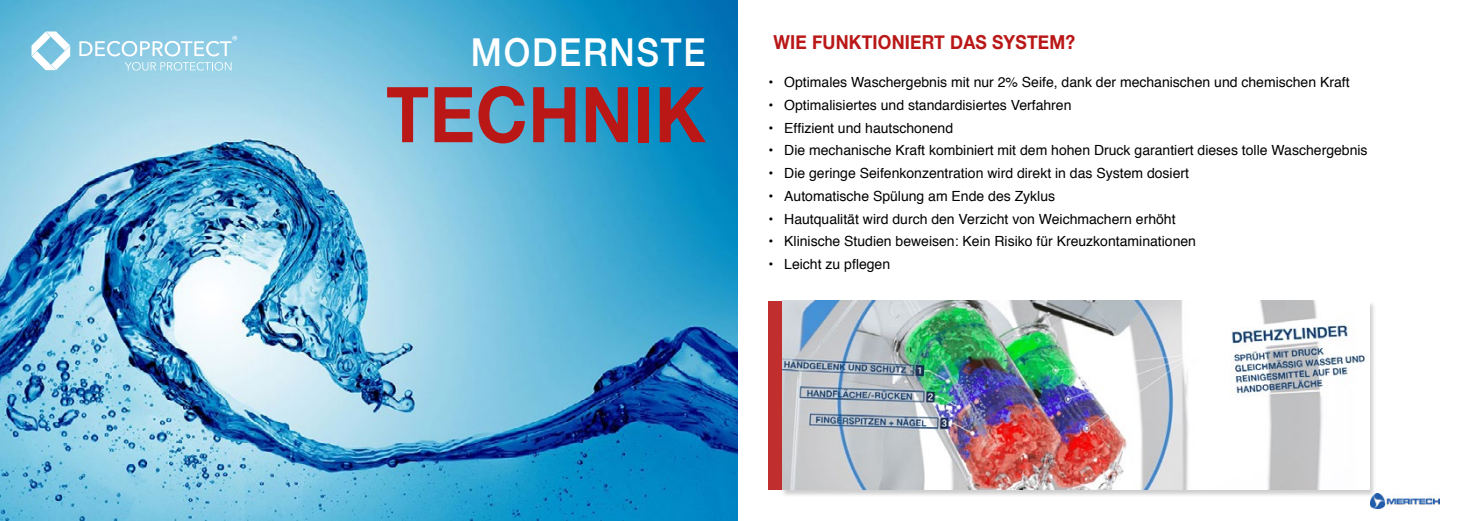
<style>
.page{position:relative;width:1474px;height:521px;background:#fff}
.page>*{position:absolute;margin:0;border:0;box-sizing:border-box;transform-origin:0 0}
.t1{font:700 77px "Helvetica Neue";letter-spacing:.01em;color:#ba1717;scale:.91 1}
.t2{font:500 38.5px "Helvetica Neue";letter-spacing:.05em;color:#fff;scale:.91 1}
.t3{font:700 19.25px "Helvetica Neue";letter-spacing:.01em;color:#ba1717;scale:.91 1}
.t4{font:14px "Helvetica";color:#000}
</style>
<div class="page">
<img style="left:0;top:0;width:737px;height:521px">
<div style="left:781px;top:301px;width:594px;height:196px;background:#000;opacity:.2"></div>
<img style="left:782px;top:301px;width:587px;height:188px">
<div style="left:768px;top:301px;width:14px;height:188px;background:#c12e2e"></div>
<img style="left:1370px;top:494px;width:68px;height:14px">
<svg style="left:125px;top:62px;width:106px;height:9px"></svg>
<svg style="left:32px;top:32px;width:38px;height:38px"></svg>
<svg style="left:79px;top:36px;width:158px;height:20px;background:#a6d6ea"></svg>
<h2 class="t2" style="left:471px;top:21px;width:259px">MODERNSTE</h2>
<h1 class="t1" style="left:386px;top:54px;width:352px">TECHNIK</h1>
<h3 class="t3" style="left:773px;top:27px;width:333px">WIE FUNKTIONIERT DAS SYSTEM?</h3>
<p class="t4" style="left:768px;top:71px;width:582px">• Optimales Waschergebnis mit nur 2% Seife, dank der mechanischen und chemischen Kraft</p>
<p class="t4" style="left:768px;top:94px;width:304px">• Optimalisiertes und standardisiertes Verfahren</p>
<p class="t4" style="left:768px;top:117px;width:186px">• Effizient und hautschonend</p>
<p class="t4" style="left:768px;top:140px;width:600px">• Die mechanische Kraft kombiniert mit dem hohen Druck garantiert dieses tolle Waschergebnis</p>
<p class="t4" style="left:768px;top:162px;width:422px">• Die geringe Seifenkonzentration wird direkt in das System dosiert</p>
<p class="t4" style="left:768px;top:185px;width:288px">• Automatische Spülung am Ende des Zyklus</p>
<p class="t4" style="left:768px;top:208px;width:408px">• Hautqualität wird durch den Verzicht von Weichmachern erhöht</p>
<p class="t4" style="left:768px;top:231px;width:429px">• Klinische Studien beweisen: Kein Risiko für Kreuzkontaminationen</p>
<p class="t4" style="left:768px;top:253px;width:123px">• Leicht zu pflegen</p>
</div>
